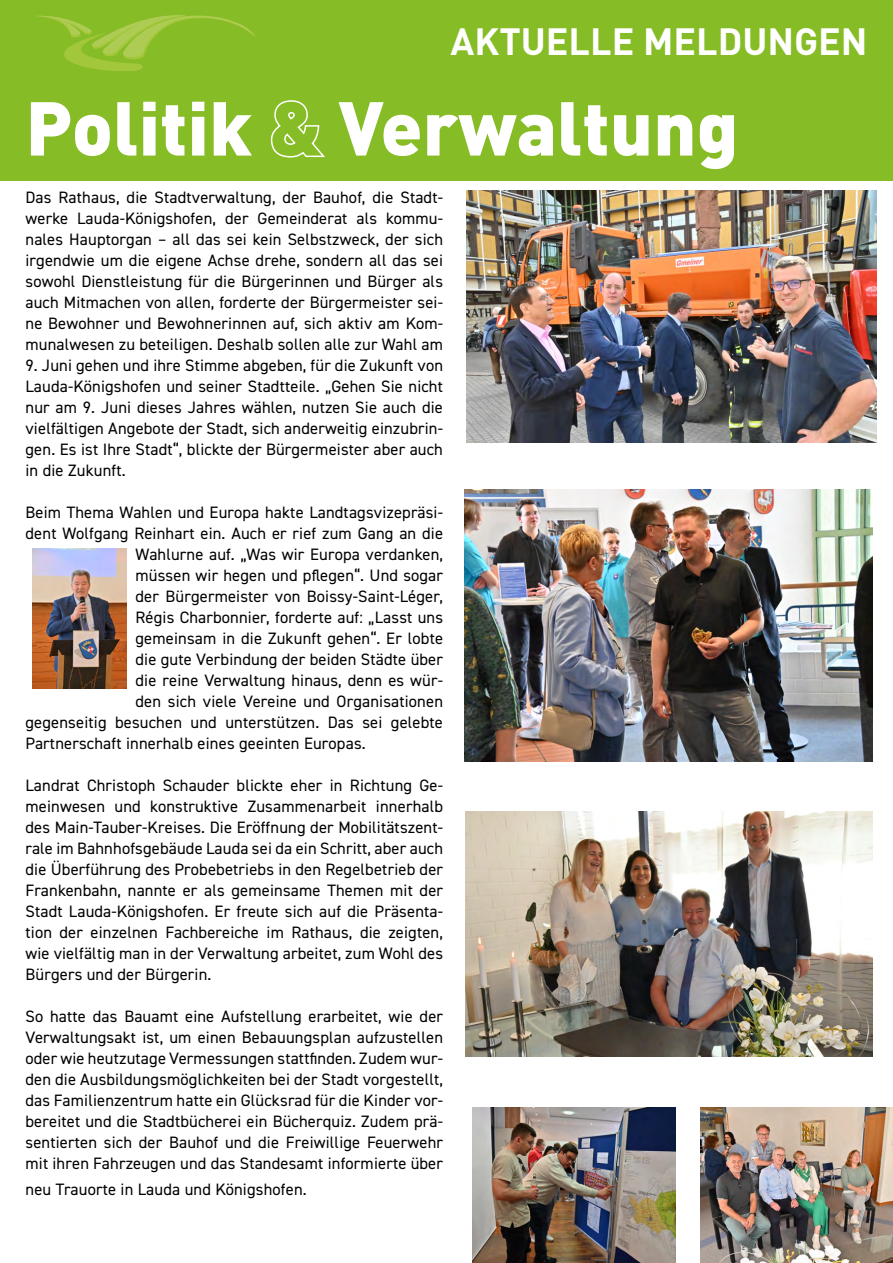
<style>
.page{position:relative;width:893px;height:1263px;background:#fff}
.page>*{position:absolute;margin:0;border:0;box-sizing:border-box;transform-origin:0 0}
.t1{font:900 75px "DIN Pro";color:#fff}
.t2{font:700 37.5px "DIN Pro";color:#fff}
.t3{font:16.5px/21px "DIN2014";letter-spacing:.01em;color:#000;text-align:justify}
.s1{font-size:21px;color:#fff}
</style>
<div class="page">
<div style="left:0;top:0;width:893px;height:180px;background:#86bc25"></div>
<svg style="left:38px;top:15px;width:217px;height:56px"></svg>
<img style="left:466px;top:190px;width:411px;height:252px">
<img style="left:465px;top:490px;width:408px;height:271px">
<img style="left:466px;top:811px;width:407px;height:245px">
<img style="left:472px;top:1108px;width:203px;height:155px">
<img style="left:33px;top:549px;width:93px;height:140px">
<img style="left:701px;top:1108px;width:192px;height:155px">
<h2 class="t2" style="left:451px;top:15px;width:418px">AKTUELLE MELDUNGEN</h2>
<h1 class="t1" style="left:26px;top:77px;width:715px">Politik &amp; Verwaltung</h1>
<p class="t3" style="left:26px;top:187px;width:419px">Das Rathaus, die Stadtverwaltung, der Bauhof, die Stadt&shy;werke Lauda-Königshofen, der Gemeinderat als kommu&shy;nales Hauptorgan – all das sei kein Selbstzweck, der sich irgendwie um die eigene Achse drehe, sondern all das sei sowohl Dienstleistung für die Bürgerinnen und Bürger als auch Mitmachen von allen, forderte der Bürgermeister sei&shy;ne Bewohner und Bewohnerinnen auf, sich aktiv am Kom&shy;munalwesen zu beteiligen. Deshalb sollen alle zur Wahl am</p>
<p class="t3" style="left:26px;top:355px;width:419px">9. Juni gehen und ihre Stimme abgeben, für die Zukunft von Lauda-Königshofen und seiner Stadtteile. „Gehen Sie nicht nur am 9. Juni dieses Jahres wählen, nutzen Sie auch die vielfältigen Angebote der Stadt, sich anderweitig einzubrin&shy;gen. Es ist Ihre Stadt“, blickte der Bürgermeister aber auch in die Zukunft.</p>
<p class="t3" style="left:26px;top:502px;width:419px">Beim Thema Wahlen und Europa hakte Landtagsvizepräsi-</p>
<p class="t3" style="left:26px;top:523px;width:419px">dent Wolfgang Reinhart ein. Auch er rief zum Gang an die</p>
<p class="t3" style="left:136px;top:544px;width:309px">Wahlurne auf. „Was wir Europa verdanken,</p>
<p class="t3" style="left:136px;top:565px;width:309px">müssen wir hegen und pflegen“. Und sogar</p>
<p class="t3" style="left:136px;top:586px;width:309px">der Bürgermeister von Boissy-Saint-Léger,</p>
<p class="t3" style="left:136px;top:607px;width:309px">Régis Charbonnier, forderte auf: „Lasst uns</p>
<p class="t3" style="left:136px;top:628px;width:309px">gemeinsam in die Zukunft gehen“. Er lobte</p>
<p class="t3" style="left:136px;top:649px;width:309px">die gute Verbindung der beiden Städte über</p>
<p class="t3" style="left:136px;top:670px;width:309px">die reine Verwaltung hinaus, denn es wür-</p>
<p class="t3" style="left:136px;top:691px;width:309px">den sich viele Vereine und Organisationen</p>
<p class="t3" style="left:26px;top:712px;width:419px">gegenseitig besuchen und unterstützen. Das sei gelebte</p>
<p class="t3" style="left:26px;top:733px;width:342px">Partnerschaft innerhalb eines geeinten Europas.</p>
<p class="t3" style="left:26px;top:775px;width:419px">Landrat Christoph Schauder blickte eher in Richtung Ge&shy;meinwesen und konstruktive Zusammenarbeit innerhalb des Main-Tauber-Kreises. Die Eröffnung der Mobilitätszent&shy;rale im Bahnhofsgebäude Lauda sei da ein Schritt, aber auch die Überführung des Probebetriebs in den Regelbetrieb der Frankenbahn, nannte er als gemeinsame Themen mit der Stadt Lauda-Königshofen. Er freute sich auf die Präsenta&shy;tion der einzelnen Fachbereiche im Rathaus, die zeigten, wie vielfältig man in der Verwaltung arbeitet, zum Wohl des Bürgers und der Bürgerin.</p>
<p class="t3" style="left:26px;top:1006px;width:419px">So hatte das Bauamt eine Aufstellung erarbeitet, wie der Verwaltungsakt ist, um einen Bebauungsplan aufzustellen oder wie heutzutage Vermessungen stattfinden. Zudem wur&shy;den die Ausbildungsmöglichkeiten bei der Stadt vorgestellt, das Familienzentrum hatte ein Glücksrad für die Kinder vor&shy;bereitet und die Stadtbücherei ein Bücherquiz. Zudem prä&shy;sentierten sich der Bauhof und die Freiwillige Feuerwehr mit ihren Fahrzeugen und das Standesamt informierte über</p>
<p class="t3" style="left:26px;top:1178px;width:359px">neu Trauorte in Lauda und Königshofen. <span class="s1">Bauhofs</span></p>
</div>
